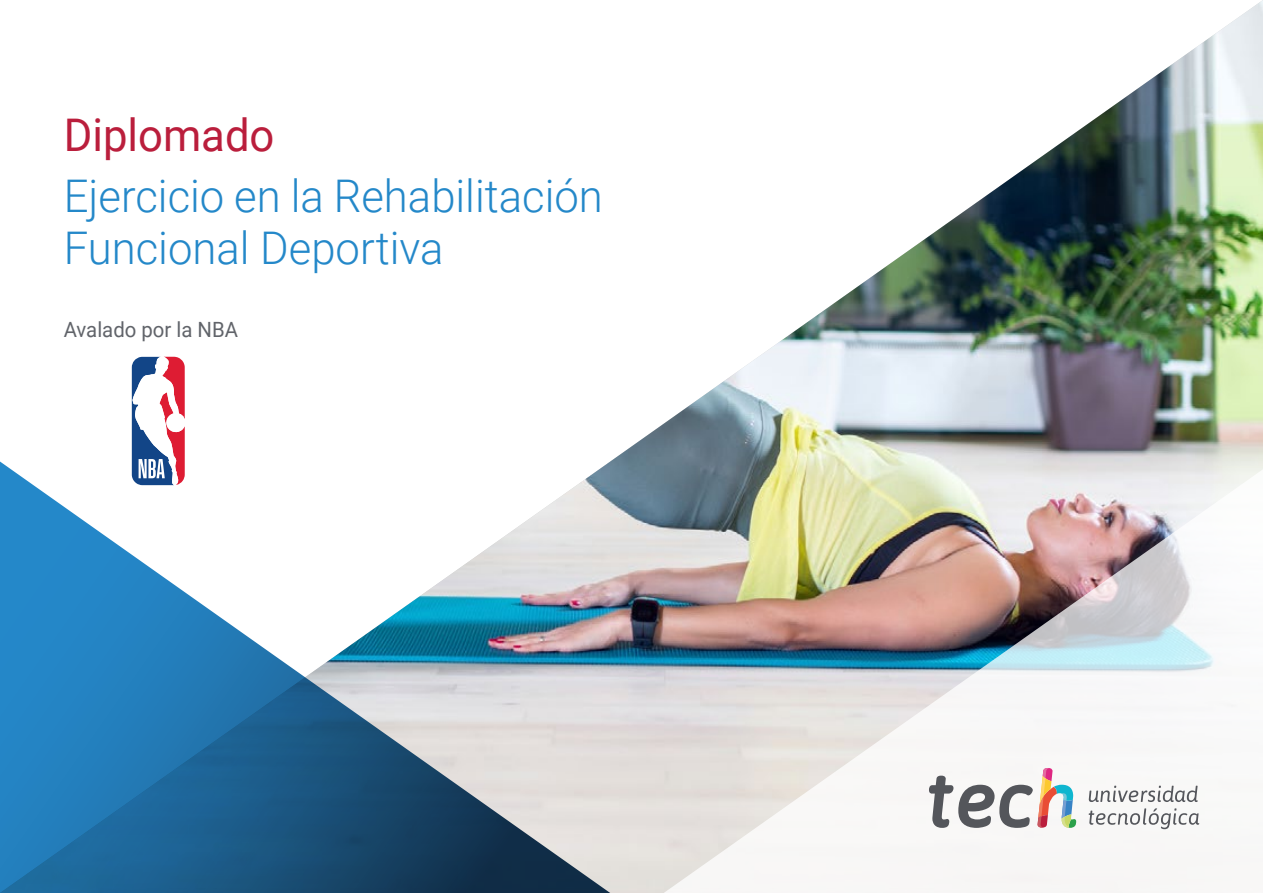
<style>
.page{position:relative;width:1263px;height:893px;background:#fff}
.page>*{position:absolute;margin:0;border:0;box-sizing:border-box;transform-origin:0 0}
.t1{font:300 45px/52.5px "Roboto";color:#2488c9}
.t2{font:45px "Roboto";color:#ba1e3c}
.t3{font:21px "Roboto";color:#61646a}
</style>
<div class="page">
<img style="left:131px;top:0;width:1132px;height:454px">
<svg style="left:0;top:446px;width:640px;height:447px"></svg>
<img style="left:634px;top:454px;width:629px;height:439px">
<svg style="left:929px;top:768px;width:147px;height:60px"></svg>
<svg style="left:1089px;top:786px;width:109px;height:16px"></svg>
<svg style="left:1089px;top:808px;width:110px;height:21px"></svg>
<svg style="left:132px;top:357px;width:53px;height:128px"></svg>
<p class="t2" style="left:64px;top:103px;width:212px">Diplomado</p>
<p class="t1" style="left:64px;top:168px;width:541px">Ejercicio en la Rehabilitación<br>Funcional Deportiva</p>
<p class="t3" style="left:64px;top:315px;width:176px">Avalado por la NBA</p>
</div>
